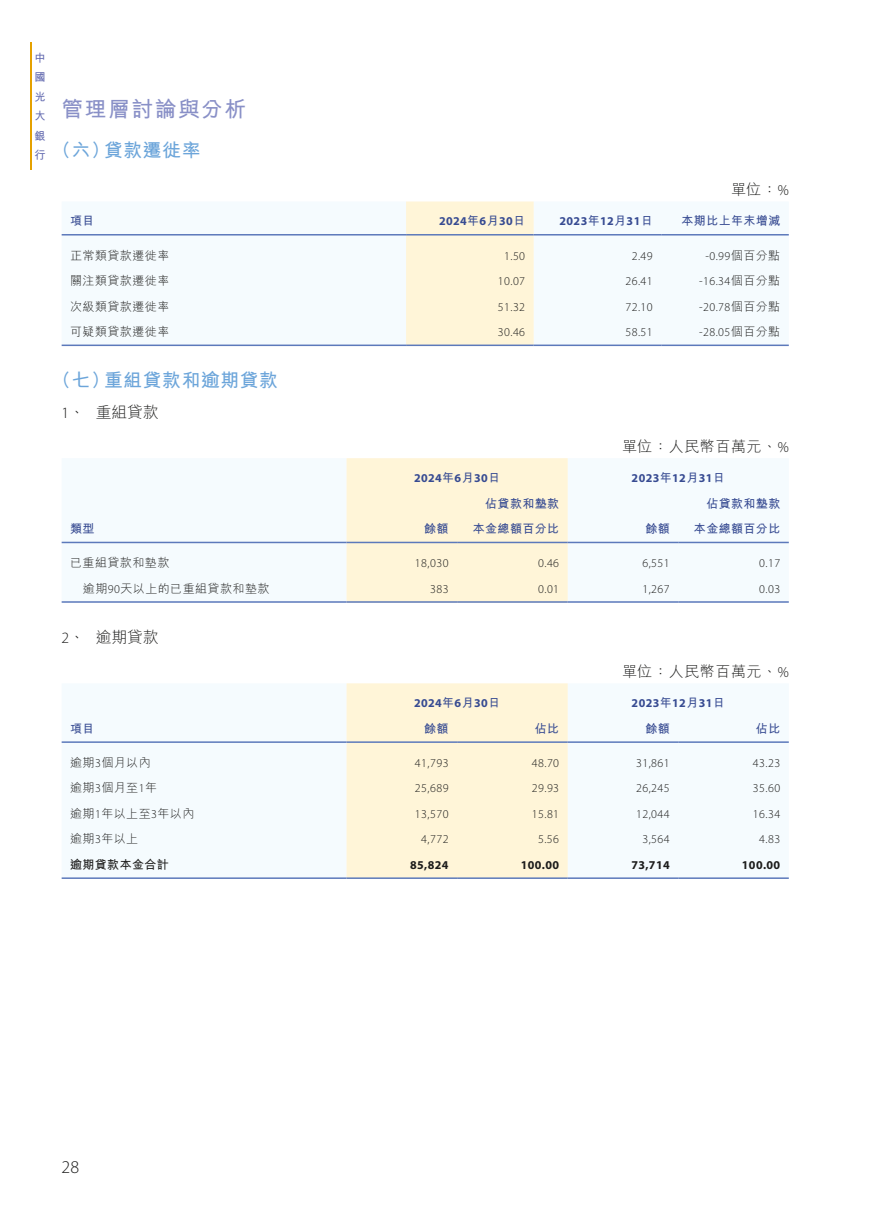
<style>
.page{position:relative;width:893px;height:1212px;background:#fff}
.page>*{position:absolute;margin:0;border:0;box-sizing:border-box;transform-origin:0 0}
.t1{font:700 21.75px "M Hei HK";letter-spacing:.07em;color:#8990c7}
.t2{font:700 18.75px "M Hei HK";letter-spacing:.035em;color:#6ca5da}
.t3{font:300 18px "Myriad Pro";color:#1c1c1b}
.t4{font:300 15.75px "M Hei HK";color:#1c1c1b}
.t5{font:300 15px "M Hei HK";letter-spacing:.04em;color:#1c1c1b}
.t6{font:300 12px "Myriad Pro";letter-spacing:.04em;color:#1c1c1b}
.t7{font:300 12px "M Hei HK";letter-spacing:.04em;color:#1c1c1b}
.t8{font:700 12px "Myriad Pro";letter-spacing:.035em;color:#374b92}
.t9{font:700 12px/25.5px "M Hei HK";letter-spacing:.035em;color:#374b92;text-align:right}
.t10{font:700 12px "Myriad Pro";letter-spacing:.035em;color:#1c1c1b}
.t11{font:700 12px "M Hei HK";letter-spacing:.035em;color:#1c1c1b}
.t12{font:700 11.25px/19.5px "M Hei HK";color:#6269af;text-align:justify}
.s1{font-family:"Myriad Pro"}
.s2{font-family:"M Hei HK"}
</style>
<div class="page">
<hr style="left:30px;top:43px;width:1px;height:127px;background:#e5a100">
<div style="left:62px;top:235px;width:727px;height:110px;background:#f5fbfe"></div>
<div style="left:406px;top:201px;width:128px;height:144px;background:#fff5d8"></div>
<hr style="left:62px;top:234px;width:344px;height:1px;background:#5c79bb">
<hr style="left:406px;top:234px;width:128px;height:1px;background:#5c79bb">
<hr style="left:534px;top:234px;width:127px;height:1px;background:#5c79bb">
<hr style="left:661px;top:234px;width:128px;height:1px;background:#5c79bb">
<hr style="left:62px;top:345px;width:344px;height:1px;background:#5c79bb">
<hr style="left:406px;top:345px;width:128px;height:1px;background:#5c79bb">
<hr style="left:534px;top:345px;width:127px;height:1px;background:#5c79bb">
<hr style="left:661px;top:345px;width:128px;height:1px;background:#5c79bb">
<div style="left:62px;top:458px;width:727px;height:143px;background:#f5fbfe"></div>
<div style="left:347px;top:458px;width:221px;height:143px;background:#fff5d8"></div>
<hr style="left:62px;top:542px;width:285px;height:1px;background:#5c79bb">
<hr style="left:347px;top:542px;width:110px;height:1px;background:#5c79bb">
<hr style="left:457px;top:542px;width:111px;height:1px;background:#5c79bb">
<hr style="left:568px;top:542px;width:110px;height:1px;background:#5c79bb">
<hr style="left:678px;top:542px;width:111px;height:1px;background:#5c79bb">
<hr style="left:62px;top:601px;width:285px;height:2px;background:#5c79bb">
<hr style="left:347px;top:601px;width:110px;height:2px;background:#5c79bb">
<hr style="left:457px;top:601px;width:111px;height:2px;background:#5c79bb">
<hr style="left:568px;top:601px;width:110px;height:2px;background:#5c79bb">
<hr style="left:678px;top:601px;width:111px;height:2px;background:#5c79bb">
<div style="left:347px;top:683px;width:221px;height:194px;background:#fff5d8"></div>
<hr style="left:62px;top:741px;width:285px;height:2px;background:#5c79bb">
<hr style="left:347px;top:741px;width:110px;height:2px;background:#5c79bb">
<hr style="left:457px;top:741px;width:111px;height:2px;background:#5c79bb">
<hr style="left:568px;top:741px;width:110px;height:2px;background:#5c79bb">
<hr style="left:678px;top:741px;width:111px;height:2px;background:#5c79bb">
<hr style="left:62px;top:877px;width:285px;height:2px;background:#5c79bb">
<hr style="left:347px;top:877px;width:110px;height:2px;background:#5c79bb">
<hr style="left:457px;top:877px;width:111px;height:2px;background:#5c79bb">
<hr style="left:568px;top:877px;width:110px;height:2px;background:#5c79bb">
<hr style="left:678px;top:877px;width:111px;height:2px;background:#5c79bb">
<p class="t12" style="left:34px;top:47px;width:13px">中國光大銀</p>
<h2 class="t2" style="left:34px;top:137px;width:167px"><sub>行</sub>（六）貸款遷徙率</h2>
<h1 class="t1" style="left:62px;top:93px;width:186px">管理層討論與分析</h1>
<p class="t5" style="left:731px;top:179px;width:59px">單位：<span class="s1">%</span></p>
<p class="t9" style="left:70px;top:207px;width:26px">項目</p>
<p class="t8" style="left:439px;top:214px;width:88px">2024<span class="s2">年</span>6<span class="s2">月</span>30<span class="s2">日</span></p>
<p class="t8" style="left:559px;top:214px;width:95px">2023<span class="s2">年</span>12<span class="s2">月</span>31<span class="s2">日</span></p>
<p class="t9" style="left:682px;top:207px;width:100px">本期比上年末增減</p>
<p class="t7" style="left:70px;top:247px;width:101px">正常類貸款遷徙率</p>
<p class="t6" style="left:504px;top:248px;width:23px">1.50</p>
<p class="t6" style="left:632px;top:248px;width:23px">2.49</p>
<p class="t6" style="left:705px;top:248px;width:76px">-0.99<span class="s2">個百分點</span></p>
<p class="t7" style="left:70px;top:272px;width:101px">關注類貸款遷徙率</p>
<p class="t6" style="left:498px;top:274px;width:29px">10.07</p>
<p class="t6" style="left:625px;top:274px;width:29px">26.41</p>
<p class="t6" style="left:699px;top:274px;width:83px">-16.34<span class="s2">個百分點</span></p>
<p class="t7" style="left:70px;top:298px;width:101px">次級類貸款遷徙率</p>
<p class="t6" style="left:498px;top:299px;width:29px">51.32</p>
<p class="t6" style="left:625px;top:299px;width:29px">72.10</p>
<p class="t6" style="left:699px;top:299px;width:83px">-20.78<span class="s2">個百分點</span></p>
<p class="t7" style="left:70px;top:323px;width:101px">可疑類貸款遷徙率</p>
<p class="t6" style="left:498px;top:325px;width:29px">30.46</p>
<p class="t6" style="left:625px;top:325px;width:29px">58.51</p>
<p class="t6" style="left:699px;top:325px;width:83px">-28.05<span class="s2">個百分點</span></p>
<h2 class="t2" style="left:52px;top:366px;width:227px">（七）重組貸款和逾期貸款</h2>
<h3 class="t4" style="left:62px;top:401px;width:98px"><span class="s1">1</span>、 重組貸款</h3>
<p class="t5" style="left:622px;top:436px;width:168px">單位：人民幣百萬元、<span class="s1">%</span></p>
<p class="t8" style="left:414px;top:470px;width:88px">2024<span class="s2">年</span>6<span class="s2">月</span>30<span class="s2">日</span></p>
<p class="t8" style="left:632px;top:470px;width:95px">2023<span class="s2">年</span>12<span class="s2">月</span>31<span class="s2">日</span></p>
<p class="t9" style="left:70px;top:515px;width:26px">類型</p>
<p class="t9" style="left:424px;top:515px;width:26px">餘額</p>
<p class="t9" style="left:473px;top:490px;width:88px">佔貸款和墊款本金總額百分比</p>
<p class="t9" style="left:645px;top:515px;width:26px">餘額</p>
<p class="t9" style="left:694px;top:490px;width:88px">佔貸款和墊款本金總額百分比</p>
<p class="t7" style="left:70px;top:554px;width:101px">已重組貸款和墊款</p>
<p class="t6" style="left:415px;top:556px;width:35px">18,030</p>
<p class="t6" style="left:538px;top:556px;width:23px">0.46</p>
<p class="t6" style="left:642px;top:556px;width:29px">6,551</p>
<p class="t6" style="left:759px;top:556px;width:23px">0.17</p>
<p class="t7" style="left:83px;top:580px;width:188px">逾期<span class="s1">90</span>天以上的已重組貸款和墊款</p>
<p class="t6" style="left:430px;top:581px;width:20px">383</p>
<p class="t6" style="left:538px;top:581px;width:23px">0.01</p>
<p class="t6" style="left:642px;top:581px;width:29px">1,267</p>
<p class="t6" style="left:759px;top:581px;width:23px">0.03</p>
<h3 class="t4" style="left:62px;top:626px;width:98px"><span class="s1">2</span>、 逾期貸款</h3>
<p class="t5" style="left:622px;top:661px;width:168px">單位：人民幣百萬元、<span class="s1">%</span></p>
<p class="t8" style="left:414px;top:695px;width:88px">2024<span class="s2">年</span>6<span class="s2">月</span>30<span class="s2">日</span></p>
<p class="t8" style="left:632px;top:695px;width:95px">2023<span class="s2">年</span>12<span class="s2">月</span>31<span class="s2">日</span></p>
<p class="t9" style="left:70px;top:715px;width:26px">項目</p>
<p class="t9" style="left:424px;top:715px;width:26px">餘額</p>
<p class="t9" style="left:535px;top:715px;width:26px">佔比</p>
<p class="t9" style="left:645px;top:715px;width:26px">餘額</p>
<p class="t9" style="left:756px;top:715px;width:26px">佔比</p>
<p class="t7" style="left:70px;top:754px;width:82px">逾期<span class="s1">3</span>個月以內</p>
<p class="t6" style="left:415px;top:756px;width:35px">41,793</p>
<p class="t6" style="left:532px;top:756px;width:29px">48.70</p>
<p class="t6" style="left:636px;top:756px;width:35px">31,861</p>
<p class="t6" style="left:753px;top:756px;width:29px">43.23</p>
<p class="t7" style="left:70px;top:779px;width:88px">逾期<span class="s1">3</span>個月至<span class="s1">1</span>年</p>
<p class="t6" style="left:415px;top:781px;width:35px">25,689</p>
<p class="t6" style="left:532px;top:781px;width:29px">29.93</p>
<p class="t6" style="left:636px;top:781px;width:35px">26,245</p>
<p class="t6" style="left:753px;top:781px;width:29px">35.60</p>
<p class="t7" style="left:70px;top:805px;width:126px">逾期<span class="s1">1</span>年以上至<span class="s1">3</span>年以內</p>
<p class="t6" style="left:415px;top:807px;width:35px">13,570</p>
<p class="t6" style="left:532px;top:807px;width:29px">15.81</p>
<p class="t6" style="left:636px;top:807px;width:35px">12,044</p>
<p class="t6" style="left:753px;top:807px;width:29px">16.34</p>
<p class="t7" style="left:70px;top:830px;width:70px">逾期<span class="s1">3</span>年以上</p>
<p class="t6" style="left:421px;top:832px;width:29px">4,772</p>
<p class="t6" style="left:538px;top:832px;width:23px">5.56</p>
<p class="t6" style="left:642px;top:832px;width:29px">3,564</p>
<p class="t6" style="left:759px;top:832px;width:23px">4.83</p>
<p class="t11" style="left:70px;top:856px;width:100px">逾期貸款本金合計</p>
<p class="t10" style="left:410px;top:857px;width:40px">85,824</p>
<p class="t10" style="left:521px;top:857px;width:40px">100.00</p>
<p class="t10" style="left:631px;top:857px;width:40px">73,714</p>
<p class="t10" style="left:742px;top:857px;width:40px">100.00</p>
<h3 class="t3" style="left:62px;top:1156px;width:19px">28</h3>
</div>
